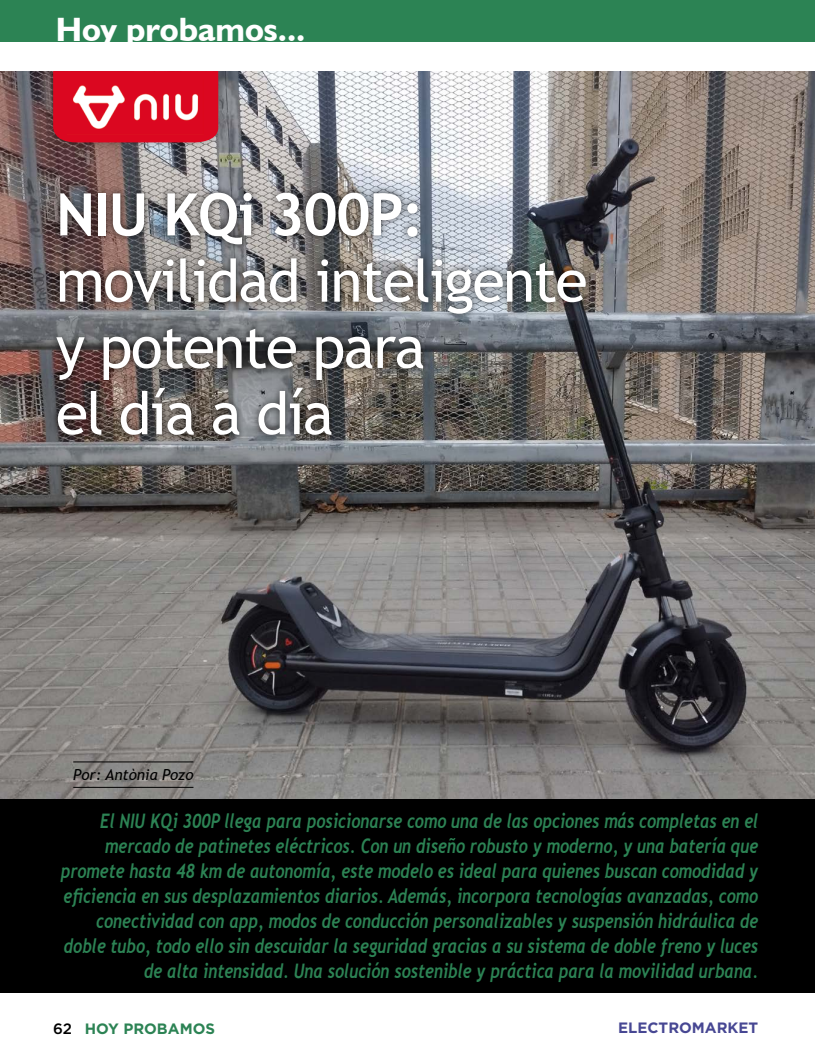
<style>
.page{position:relative;width:815px;height:1063px;background:#fff}
.page>*{position:absolute;margin:0;border:0;box-sizing:border-box;transform-origin:0 0}
.t1{font:58.75px/66.2px "Trebuchet MS";letter-spacing:-.025em;color:#fff}
.t2{font:700 58.75px "Trebuchet MS";letter-spacing:-.025em;color:#fff}
.t3{font:700 33.75px "Humanist 521 BT";color:#fff}
.t4{font:italic 700 20px/25px "Trebuchet";color:#2c8354;text-align:right;scale:.8 1}
.t5{font:italic 15px "Trebuchet MS";color:#000}
.t6{font:700 15px "Gotham";color:#2c8354}
.t7{font:700 15px "Gotham";color:#474793}
.s1{font-weight:500;color:#000}
</style>
<div class="page">
<div style="left:0;top:0;width:815px;height:41px;background:#2c8354"></div>
<img style="left:0;top:71px;width:815px;height:728px">
<div style="left:0;top:799px;width:815px;height:193px;background:#000"></div>
<div style="left:45px;top:63px;width:181px;height:88px;background:#000;opacity:.3"></div>
<div style="left:53px;top:71px;width:165px;height:71px;background:#db0720"></div>
<img style="left:68px;top:79px;width:136px;height:55px">
<hr style="left:73px;top:762px;width:120px;height:1px;background:#000">
<hr style="left:73px;top:787px;width:120px;height:1px;background:#000">
<div style="left:0;top:46px;width:229px;height:25px;background:#fff"></div>
<div style="left:49px;top:184px;width:545px;height:258px;background:#000;opacity:.75"></div>
<h2 class="t3" style="left:56px;top:9px;width:251px">Hoy probamos...</h2>
<h1 class="t2" style="left:56px;top:178px;width:369px">NIU KQi 300P:</h1>
<h1 class="t1" style="left:56px;top:247px;width:533px">movilidad inteligente y potente para<br>el día a día</h1>
<p class="t5" style="left:73px;top:765px;width:122px">Por: Antònia Pozo</p>
<p class="t4" style="left:61px;top:808px;width:873px">El NIU KQi 300P llega para posicionarse como una de las opciones más completas en el mercado de patinetes eléctricos. Con un diseño robusto y moderno, y una batería que promete hasta 48 km de autonomía, este modelo es ideal para quienes buscan comodidad y eficiencia en sus desplazamientos diarios. Además, incorpora tecnologías avanzadas, como conectividad con app, modos de conducción personalizables y suspensión hidráulica de doble tubo, todo ello sin descuidar la seguridad gracias a su sistema de doble freno y luces de alta intensidad. Una solución sostenible y práctica para la movilidad urbana.</p>
<p class="t6" style="left:53px;top:1018px;width:163px"><span class="s1">62</span> HOY PROBAMOS</p>
<p class="t7" style="left:618px;top:1018px;width:142px">ELECTROMARKET</p>
</div>
